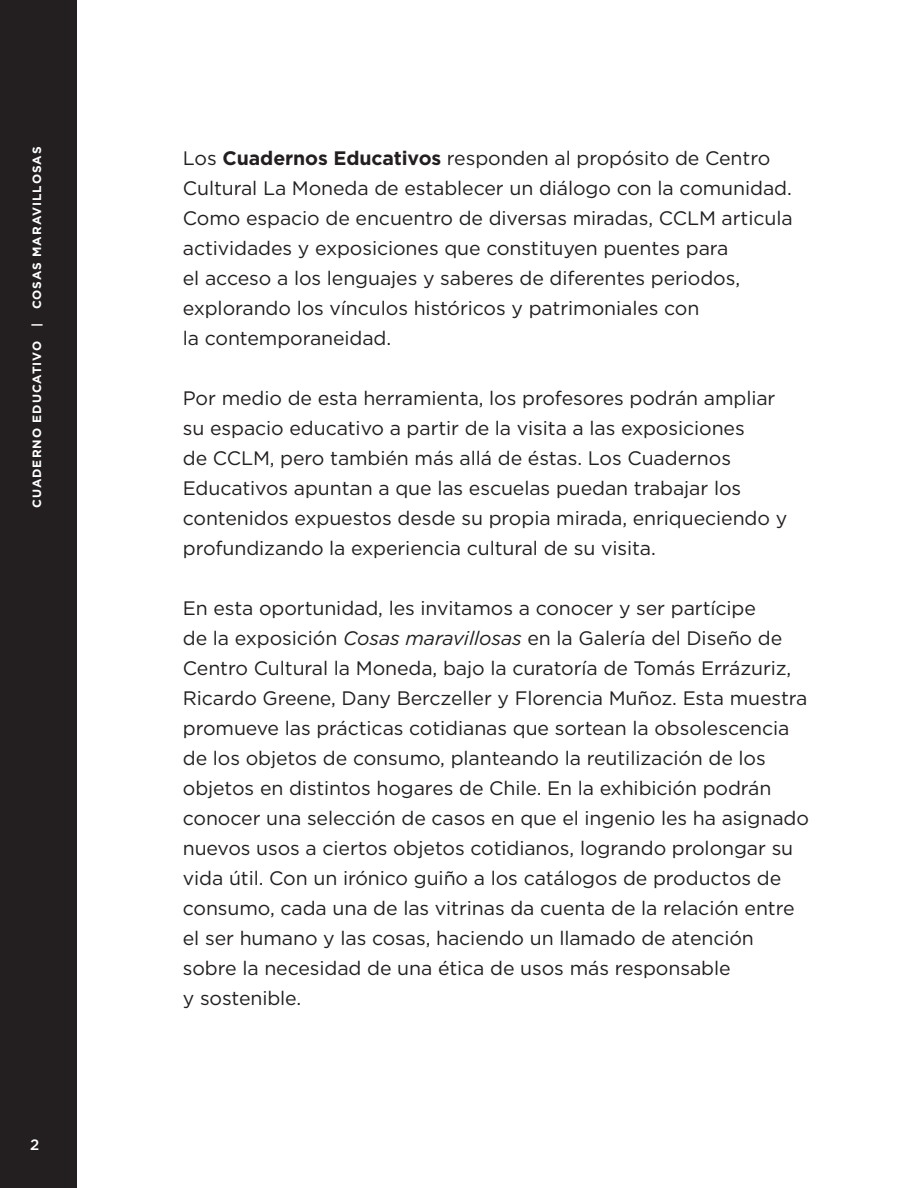
<style>
.page{position:relative;width:918px;height:1188px;background:#fff}
.page>*{position:absolute;margin:0;border:0;box-sizing:border-box;transform-origin:0 0}
.t1{font:19.5px/30px "Gotham";letter-spacing:-.005em;color:#231f20}
.t2{font:500 15px "Gotham";color:#fff}
.t3{font:700 12px "Gotham";letter-spacing:.075em;color:#fff}
.s1{font-weight:700}
.s2{font-style:italic}
</style>
<div class="page">
<div style="left:0;top:0;width:77px;height:1188px;background:#231f20"></div>
<p class="t3" style="left:30px;top:508px;width:363px;rotate:-90deg">CUADERNO EDUCATIVO | COSAS MARAVILLOSAS</p>
<p class="t1" style="left:183px;top:143px;width:611px">Los <span class="s1">Cuadernos Educativos</span> responden al propósito de Centro Cultural La Moneda de establecer un diálogo con la comunidad.<br>Como espacio de encuentro de diversas miradas, CCLM articula actividades y exposiciones que constituyen puentes para<br>el acceso a los lenguajes y saberes de diferentes periodos, explorando los vínculos históricos y patrimoniales con<br>la contemporaneidad.</p>
<p class="t1" style="left:183px;top:383px;width:606px">Por medio de esta herramienta, los profesores podrán ampliar su espacio educativo a partir de la visita a las exposiciones<br>de CCLM, pero también más allá de éstas. Los Cuadernos Educativos apuntan a que las escuelas puedan trabajar los contenidos expuestos desde su propia mirada, enriqueciendo y profundizando la experiencia cultural de su visita.</p>
<p class="t2" style="left:30px;top:1135px;width:11px">2</p>
<p class="t1" style="left:183px;top:593px;width:628px">En esta oportunidad, les invitamos a conocer y ser partícipe<br>de la exposición <span class="s2">Cosas maravillosas</span> en la Galería del Diseño de Centro Cultural la Moneda, bajo la curatoría de Tomás Errázuriz, Ricardo Greene, Dany Berczeller y Florencia Muñoz. Esta muestra promueve las prácticas cotidianas que sortean la obsolescencia de los objetos de consumo, planteando la reutilización de los objetos en distintos hogares de Chile. En la exhibición podrán conocer una selección de casos en que el ingenio les ha asignado nuevos usos a ciertos objetos cotidianos, logrando prolongar su vida útil. Con un irónico guiño a los catálogos de productos de consumo, cada una de las vitrinas da cuenta de la relación entre el ser humano y las cosas, haciendo un llamado de atención sobre la necesidad de una ética de usos más responsable<br>y sostenible.</p>
</div>
